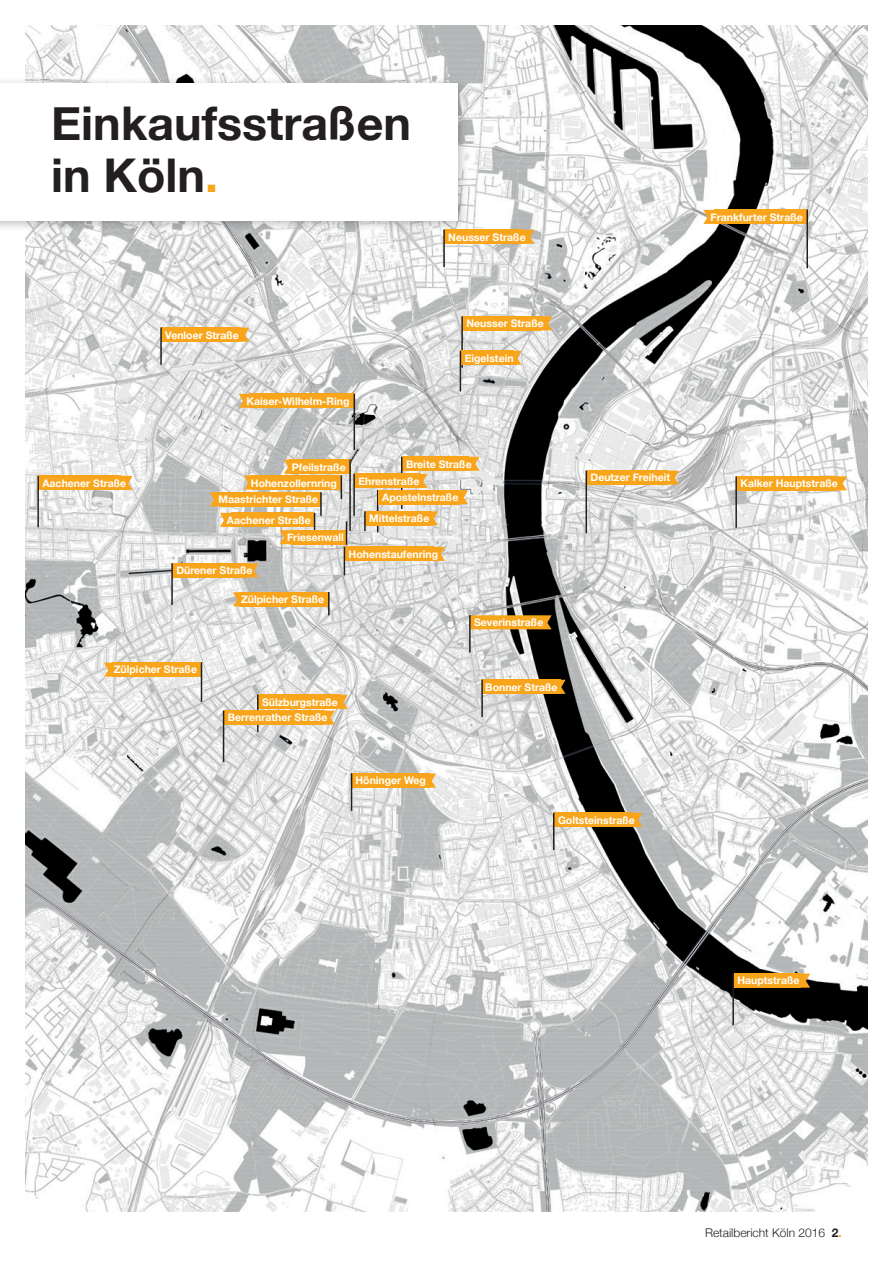
<style>
.page{position:relative;width:893px;height:1263px;background:#fff}
.page>*{position:absolute;margin:0;border:0;box-sizing:border-box;transform-origin:0 0}
.t1{font:700 46.5px/52.5px "Helvetica Neue";color:#231f20}
.t2{font:300 12px "Helvetica Neue";color:#231f20}
.t3{font:700 10.5px "Helvetica Neue";color:#fff}
.s1{color:#f9a51b}
.s2{font-weight:700}
.s3{font-weight:700;color:#f9a51b}
</style>
<div class="page">
<img style="left:26px;top:26px;width:841px;height:1186px">
<div style="left:0;top:77px;width:469px;height:156px;background:#231f20;opacity:.3"></div>
<div style="left:0;top:83px;width:457px;height:137px;background:#fff"></div>
<hr style="left:377px;top:490px;width:1px;height:42px;background:#231f20">
<div style="left:402px;top:457px;width:67px;height:14px;background:#f9a51b"></div>
<svg style="left:469px;top:457px;width:11px;height:14px"></svg>
<hr style="left:401px;top:457px;width:1px;height:52px;background:#231f20">
<div style="left:378px;top:490px;width:81px;height:14px;background:#f9a51b"></div>
<svg style="left:459px;top:490px;width:9px;height:14px"></svg>
<div style="left:355px;top:474px;width:66px;height:14px;background:#f9a51b"></div>
<svg style="left:421px;top:474px;width:6px;height:14px"></svg>
<hr style="left:353px;top:474px;width:2px;height:42px;background:#231f20">
<div style="left:258px;top:695px;width:83px;height:14px;background:#f9a51b"></div>
<hr style="left:257px;top:695px;width:2px;height:37px;background:#231f20">
<div style="left:444px;top:230px;width:80px;height:14px;background:#f9a51b"></div>
<hr style="left:443px;top:230px;width:2px;height:37px;background:#231f20">
<svg style="left:524px;top:230px;width:10px;height:14px"></svg>
<div style="left:734px;top:973px;width:66px;height:15px;background:#f9a51b"></div>
<svg style="left:800px;top:973px;width:10px;height:15px"></svg>
<hr style="left:732px;top:973px;width:2px;height:52px;background:#231f20">
<div style="left:737px;top:476px;width:99px;height:14px;background:#f9a51b"></div>
<hr style="left:735px;top:476px;width:2px;height:52px;background:#231f20">
<svg style="left:836px;top:476px;width:11px;height:14px"></svg>
<div style="left:224px;top:711px;width:100px;height:14px;background:#f9a51b"></div>
<hr style="left:223px;top:711px;width:1px;height:51px;background:#231f20">
<svg style="left:322px;top:695px;width:26px;height:30px"></svg>
<div style="left:161px;top:328px;width:80px;height:14px;background:#f9a51b"></div>
<svg style="left:241px;top:328px;width:8px;height:14px"></svg>
<hr style="left:160px;top:327px;width:2px;height:38px;background:#231f20">
<div style="left:365px;top:511px;width:67px;height:14px;background:#f9a51b"></div>
<hr style="left:364px;top:511px;width:2px;height:20px;background:#231f20">
<svg style="left:432px;top:511px;width:6px;height:14px"></svg>
<div style="left:289px;top:460px;width:61px;height:14px;background:#f9a51b"></div>
<svg style="left:284px;top:460px;width:5px;height:14px"></svg>
<hr style="left:349px;top:460px;width:2px;height:71px;background:#231f20">
<div style="left:463px;top:316px;width:78px;height:14px;background:#f9a51b"></div>
<svg style="left:541px;top:316px;width:11px;height:14px"></svg>
<hr style="left:461px;top:316px;width:2px;height:52px;background:#231f20">
<svg style="left:471px;top:615px;width:81px;height:14px"></svg>
<hr style="left:469px;top:615px;width:2px;height:37px;background:#231f20">
<div style="left:219px;top:492px;width:102px;height:14px;background:#f9a51b"></div>
<svg style="left:210px;top:492px;width:9px;height:14px"></svg>
<hr style="left:320px;top:492px;width:2px;height:24px;background:#231f20">
<div style="left:482px;top:680px;width:79px;height:14px;background:#f9a51b"></div>
<svg style="left:561px;top:680px;width:5px;height:14px"></svg>
<hr style="left:481px;top:679px;width:2px;height:38px;background:#231f20">
<div style="left:251px;top:475px;width:91px;height:14px;background:#f9a51b"></div>
<svg style="left:244px;top:475px;width:7px;height:14px"></svg>
<svg style="left:341px;top:475px;width:1px;height:24px"></svg>
<div style="left:39px;top:476px;width:82px;height:14px;background:#f9a51b"></div>
<svg style="left:121px;top:476px;width:12px;height:14px"></svg>
<hr style="left:37px;top:476px;width:2px;height:51px;background:#231f20">
<div style="left:231px;top:513px;width:83px;height:14px;background:#f9a51b"></div>
<svg style="left:220px;top:513px;width:11px;height:14px"></svg>
<svg style="left:314px;top:513px;width:1px;height:17px"></svg>
<div style="left:345px;top:547px;width:88px;height:14px;background:#f9a51b"></div>
<svg style="left:433px;top:547px;width:12px;height:14px"></svg>
<div style="left:351px;top:774px;width:79px;height:14px;background:#f9a51b"></div>
<svg style="left:430px;top:774px;width:6px;height:14px"></svg>
<hr style="left:351px;top:773px;width:1px;height:38px;background:#231f20">
<div style="left:461px;top:351px;width:53px;height:14px;background:#f9a51b"></div>
<svg style="left:514px;top:351px;width:8px;height:14px"></svg>
<hr style="left:460px;top:351px;width:1px;height:40px;background:#231f20">
<div style="left:250px;top:394px;width:104px;height:14px;background:#f9a51b"></div>
<svg style="left:239px;top:394px;width:11px;height:14px"></svg>
<hr style="left:354px;top:394px;width:1px;height:56px;background:#231f20">
<div style="left:172px;top:563px;width:76px;height:14px;background:#f9a51b"></div>
<hr style="left:171px;top:563px;width:2px;height:42px;background:#231f20">
<svg style="left:248px;top:563px;width:11px;height:14px"></svg>
<div style="left:587px;top:471px;width:81px;height:14px;background:#f9a51b"></div>
<svg style="left:668px;top:471px;width:11px;height:14px"></svg>
<hr style="left:585px;top:471px;width:2px;height:62px;background:#231f20">
<div style="left:714px;top:210px;width:93px;height:14px;background:#f9a51b"></div>
<hr style="left:806px;top:210px;width:2px;height:58px;background:#231f20">
<svg style="left:703px;top:210px;width:11px;height:14px"></svg>
<div style="left:239px;top:592px;width:90px;height:14px;background:#f9a51b"></div>
<hr style="left:328px;top:592px;width:2px;height:23px;background:#231f20">
<svg style="left:233px;top:592px;width:6px;height:14px"></svg>
<div style="left:112px;top:663px;width:89px;height:14px;background:#f9a51b"></div>
<hr style="left:201px;top:662px;width:1px;height:40px;background:#231f20">
<svg style="left:104px;top:663px;width:8px;height:14px"></svg>
<div style="left:291px;top:530px;width:56px;height:14px;background:#f9a51b"></div>
<svg style="left:280px;top:530px;width:11px;height:14px"></svg>
<svg style="left:344px;top:521px;width:3px;height:54px"></svg>
<div style="left:554px;top:813px;width:79px;height:14px;background:#f9a51b"></div>
<svg style="left:633px;top:813px;width:9px;height:14px"></svg>
<hr style="left:553px;top:813px;width:1px;height:37px;background:#231f20">
<h1 class="t1" style="left:51px;top:98px;width:361px">Einkaufsstraßen in Köln<span class="s1">.</span></h1>
<p class="t3" style="left:165px;top:326px;width:75px">Venloer Straße</p>
<p class="t3" style="left:247px;top:393px;width:104px">Kaiser-Wilhelm-Ring</p>
<p class="t3" style="left:448px;top:229px;width:79px">Neusser Straße</p>
<p class="t3" style="left:466px;top:315px;width:79px">Neusser Straße</p>
<p class="t3" style="left:465px;top:350px;width:50px">Eigelstein</p>
<p class="t3" style="left:292px;top:459px;width:55px">Pfeilstraße</p>
<p class="t3" style="left:42px;top:475px;width:85px">Aachener Straße</p>
<p class="t3" style="left:251px;top:474px;width:87px">Hohenzollernring</p>
<p class="t3" style="left:227px;top:512px;width:85px">Aachener Straße</p>
<p class="t3" style="left:219px;top:491px;width:101px">Maastrichter Straße</p>
<p class="t3" style="left:287px;top:529px;width:58px">Friesenwall</p>
<p class="t3" style="left:406px;top:456px;width:67px">Breite Straße</p>
<p class="t3" style="left:382px;top:489px;width:78px">Apostelnstraße</p>
<p class="t3" style="left:358px;top:473px;width:63px">Ehrenstraße</p>
<p class="t3" style="left:369px;top:510px;width:62px">Mittelstraße</p>
<p class="t3" style="left:176px;top:562px;width:78px">Dürener Straße</p>
<p class="t3" style="left:241px;top:591px;width:85px">Zülpicher Straße</p>
<p class="t3" style="left:349px;top:546px;width:91px">Hohenstaufenring</p>
<p class="t3" style="left:114px;top:661px;width:85px">Zülpicher Straße</p>
<p class="t3" style="left:262px;top:694px;width:77px">Sülzburgstraße</p>
<p class="t3" style="left:228px;top:709px;width:101px">Berrenrather Straße</p>
<p class="t3" style="left:355px;top:772px;width:72px">Höninger Weg</p>
<p class="t3" style="left:474px;top:614px;width:71px">Severinstraße</p>
<p class="t3" style="left:485px;top:679px;width:74px">Bonner Straße</p>
<p class="t3" style="left:590px;top:469px;width:81px">Deutzer Freiheit</p>
<p class="t3" style="left:558px;top:812px;width:78px">Goltsteinstraße</p>
<p class="t3" style="left:711px;top:209px;width:94px">Frankfurter Straße</p>
<p class="t3" style="left:740px;top:475px;width:99px">Kalker Hauptstraße</p>
<p class="t3" style="left:737px;top:972px;width:64px">Hauptstraße</p>
<p class="t2" style="left:705px;top:1223px;width:138px">Retailbericht Köln 2016 <span class="s2">2</span><span class="s3">.</span></p>
</div>
